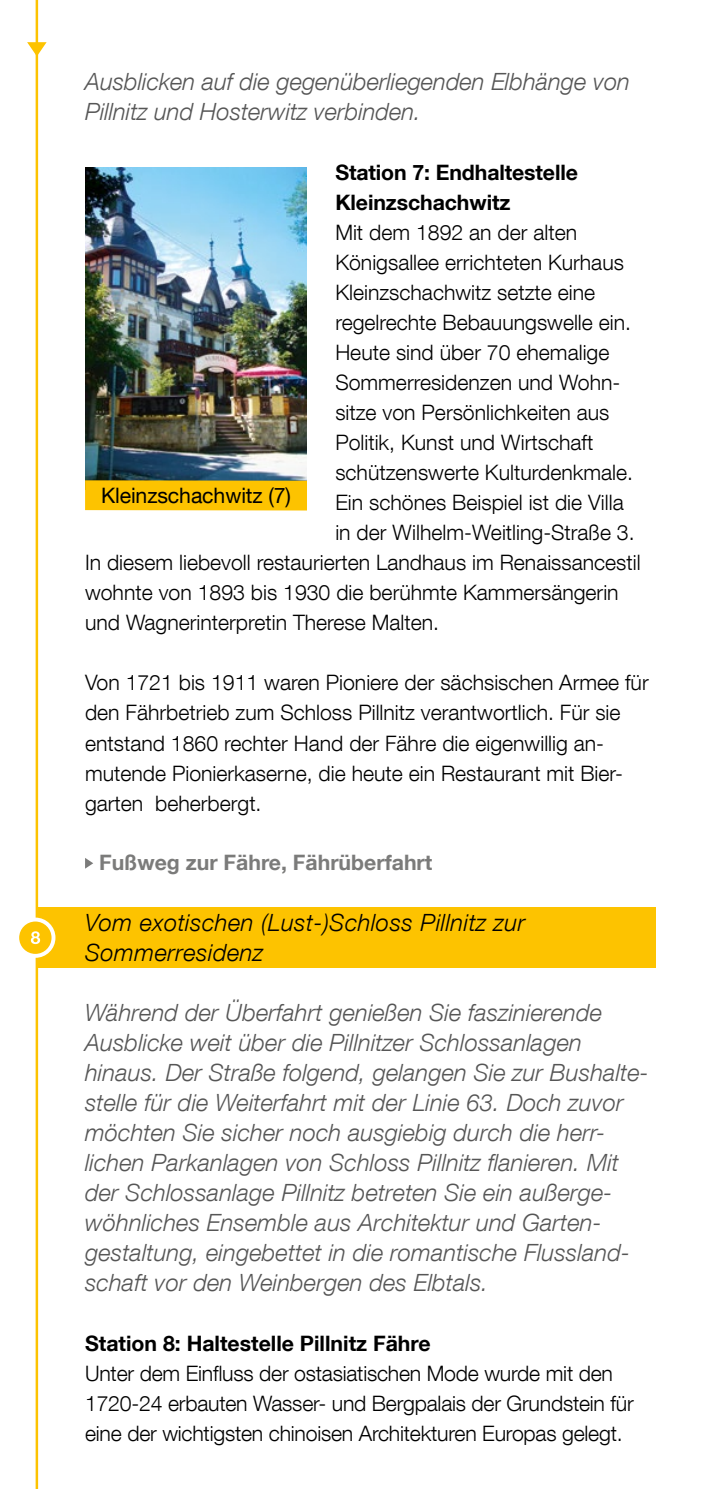
<style>
.page{position:relative;width:709px;height:1489px;background:#fff}
.page>*{position:absolute;margin:0;border:0;box-sizing:border-box;transform-origin:0 0}
.t1{font:italic 300 23.75px/30px "Helvetica Neue LT Com";letter-spacing:.005em;color:#565656}
.t2{font:italic 300 23.75px/30px "Helvetica Neue LT Com";letter-spacing:.02em;color:#000}
.t3{font:300 21.25px/30px "Helvetica Neue LT Com";color:#000}
.t4{font:700 21.25px/30px "Helvetica Neue LT Com";letter-spacing:-.005em;color:#000}
.t5{font:700 21.25px "Helvetica Neue LT Com";color:#7b7b7a}
.t6{font:21.25px "Helvetica Neue LT Com";letter-spacing:-.005em;color:#000}
</style>
<div class="page">
<hr style="left:36px;top:0;width:2px;height:1488px;background:#fdc300">
<svg style="left:27px;top:42px;width:20px;height:14px"></svg>
<div style="left:37px;top:907px;width:619px;height:60px;background:#fdc300"></div>
<div style="left:15px;top:917px;width:40px;height:40px;background:#fff;border-radius:50%"></div>
<div style="left:19px;top:921px;width:33px;height:32px;background:#fdc300;border-radius:50%"></div>
<svg style="left:31px;top:931px;width:9px;height:13px"></svg>
<svg style="left:85px;top:858px;width:8px;height:10px"></svg>
<img style="left:85px;top:168px;width:222px;height:312px">
<div style="left:85px;top:480px;width:222px;height:30px;background:#fdc300"></div>
<p class="t1" style="left:85px;top:66px;width:546px">Ausblicken auf die gegenüberliegenden Elbhänge von<br>Pillnitz und Hosterwitz verbinden.</p>
<p class="t4" style="left:335px;top:157px;width:244px">Station 7: Endhaltestelle<br>Kleinzschachwitz</p>
<p class="t3" style="left:335px;top:217px;width:243px">Mit dem 1892 an der alten</p>
<p class="t3" style="left:335px;top:247px;width:290px">Königsallee errichteten Kurhaus</p>
<p class="t3" style="left:335px;top:277px;width:261px">Kleinzschachwitz setzte eine</p>
<p class="t3" style="left:335px;top:307px;width:297px">regelrechte Bebauungswelle ein.</p>
<p class="t3" style="left:335px;top:337px;width:275px">Heute sind über 70 ehemalige</p>
<p class="t3" style="left:335px;top:367px;width:286px">Sommerresidenzen und Wohn-</p>
<p class="t3" style="left:335px;top:397px;width:275px">sitze von Persönlichkeiten aus</p>
<p class="t3" style="left:335px;top:427px;width:259px">Politik, Kunst und Wirtschaft</p>
<p class="t3" style="left:335px;top:457px;width:299px">schützenswerte Kulturdenkmale.</p>
<p class="t3" style="left:335px;top:487px;width:290px">Ein schönes Beispiel ist die Villa</p>
<p class="t3" style="left:335px;top:517px;width:301px">in der Wilhelm-Weitling-Straße 3.</p>
<p class="t3" style="left:85px;top:547px;width:557px">In diesem liebevoll restaurierten Landhaus im Renaissancestil</p>
<p class="t3" style="left:85px;top:577px;width:535px">wohnte von 1893 bis 1930 die berühmte Kammersängerin</p>
<p class="t3" style="left:85px;top:607px;width:355px">und Wagnerinterpretin Therese Malten.</p>
<p class="t6" style="left:101px;top:482px;width:191px">Kleinzschachwitz (7)</p>
<p class="t3" style="left:85px;top:667px;width:565px">Von 1721 bis 1911 waren Pioniere der sächsischen Armee für den Fährbetrieb zum Schloss Pillnitz verantwortlich. Für sie entstand 1860 rechter Hand der Fähre die eigenwillig an&shy;mutende Pionierkaserne, die heute ein Restaurant mit Bier&shy;garten beherbergt.</p>
<p class="t5" style="left:99px;top:849px;width:335px">Fußweg zur Fähre, Fährüberfahrt</p>
<p class="t2" style="left:85px;top:906px;width:441px">Vom exotischen (Lust-)Schloss Pillnitz zur<br>Sommerresidenz</p>
<p class="t1" style="left:85px;top:996px;width:565px">Während der Überfahrt genießen Sie faszinierende Ausblicke weit über die Pillnitzer Schlossanlagen hinaus. Der Straße folgend, gelangen Sie zur Bushalte&shy;stelle für die Weiterfahrt mit der Linie 63. Doch zuvor möchten Sie sicher noch ausgiebig durch die herr&shy;lichen Parkanlagen von Schloss Pillnitz flanieren. Mit der Schlossanlage Pillnitz betreten Sie ein außerge&shy;wöhnliches Ensemble aus Architektur und Garten&shy;gestaltung, eingebettet in die romantische Flussland&shy;schaft vor den Weinbergen des Elbtals.</p>
<p class="t4" style="left:85px;top:1327px;width:347px">Station 8: Haltestelle Pillnitz Fähre</p>
<p class="t3" style="left:85px;top:1357px;width:550px">Unter dem Einfluss der ostasiatischen Mode wurde mit den<br>1720-24 erbauten Wasser- und Bergpalais der Grundstein für eine der wichtigsten chinoisen Architekturen Europas gelegt.</p>
</div>
